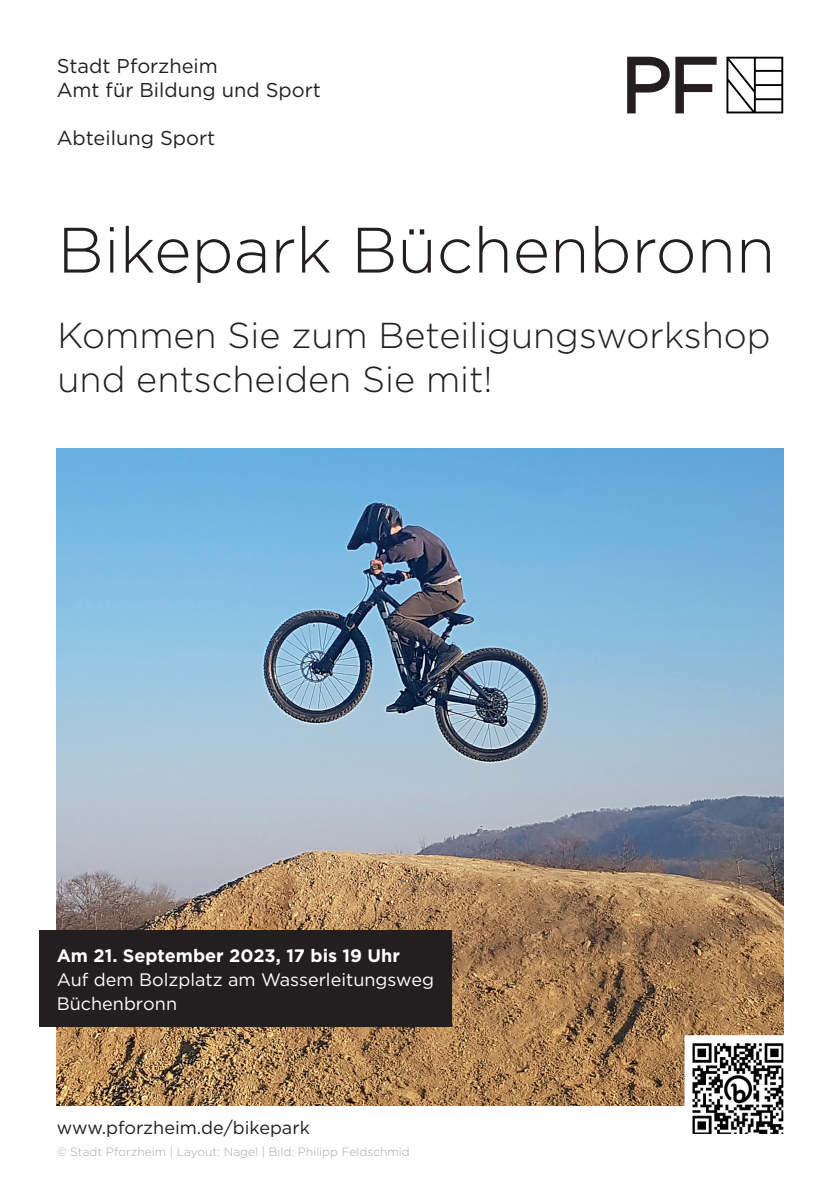
<style>
.page{position:relative;width:840px;height:1191px;background:#fff}
.page>*{position:absolute;margin:0;border:0;box-sizing:border-box;transform-origin:0 0}
.t1{font:300 64px "Gotham";color:#231f20}
.t2{font:300 36px/44px "Gotham";color:#231f20}
.t3{font:20px/24px "Gotham";color:#231f20}
.t4{font:18px/24px "Gotham";color:#fff}
.t5{font:700 18px "Gotham";color:#fff}
.t6{font:18px "Gotham";color:#231f20}
.t7{font:300 12px "Gotham";color:#a8a9ad}
</style>
<div class="page">
<img style="left:57px;top:448px;width:725px;height:657px">
<svg style="left:680px;top:1031px;width:104px;height:103px"></svg>
<div style="left:40px;top:930px;width:411px;height:96px;background:#231f20"></div>
<svg style="left:675px;top:57px;width:41px;height:56px"></svg>
<svg style="left:627px;top:57px;width:42px;height:56px"></svg>
<svg style="left:726px;top:57px;width:56px;height:56px"></svg>
<p class="t3" style="left:57px;top:53px;width:265px">Stadt Pforzheim<br>Amt für Bildung und Sport</p>
<p class="t3" style="left:57px;top:125px;width:160px">Abteilung Sport</p>
<h1 class="t1" style="left:57px;top:209px;width:718px">Bikepark Büchenbronn</h1>
<p class="t2" style="left:57px;top:312px;width:714px">Kommen Sie zum Beteiligungsworkshop und entscheiden Sie mit!</p>
<p class="t5" style="left:57px;top:943px;width:344px">Am 21. September 2023, 17 bis 19 Uhr</p>
<p class="t4" style="left:57px;top:966px;width:378px">Auf dem Bolzplatz am Wasserleitungsweg<br>Büchenbronn</p>
<p class="t6" style="left:57px;top:1116px;width:254px">www.pforzheim.de/bikepark</p>
<p class="t7" style="left:57px;top:1143px;width:354px">© Stadt Pforzheim | Layout: Nagel | Bild: Philipp Feldschmid</p>
</div>
